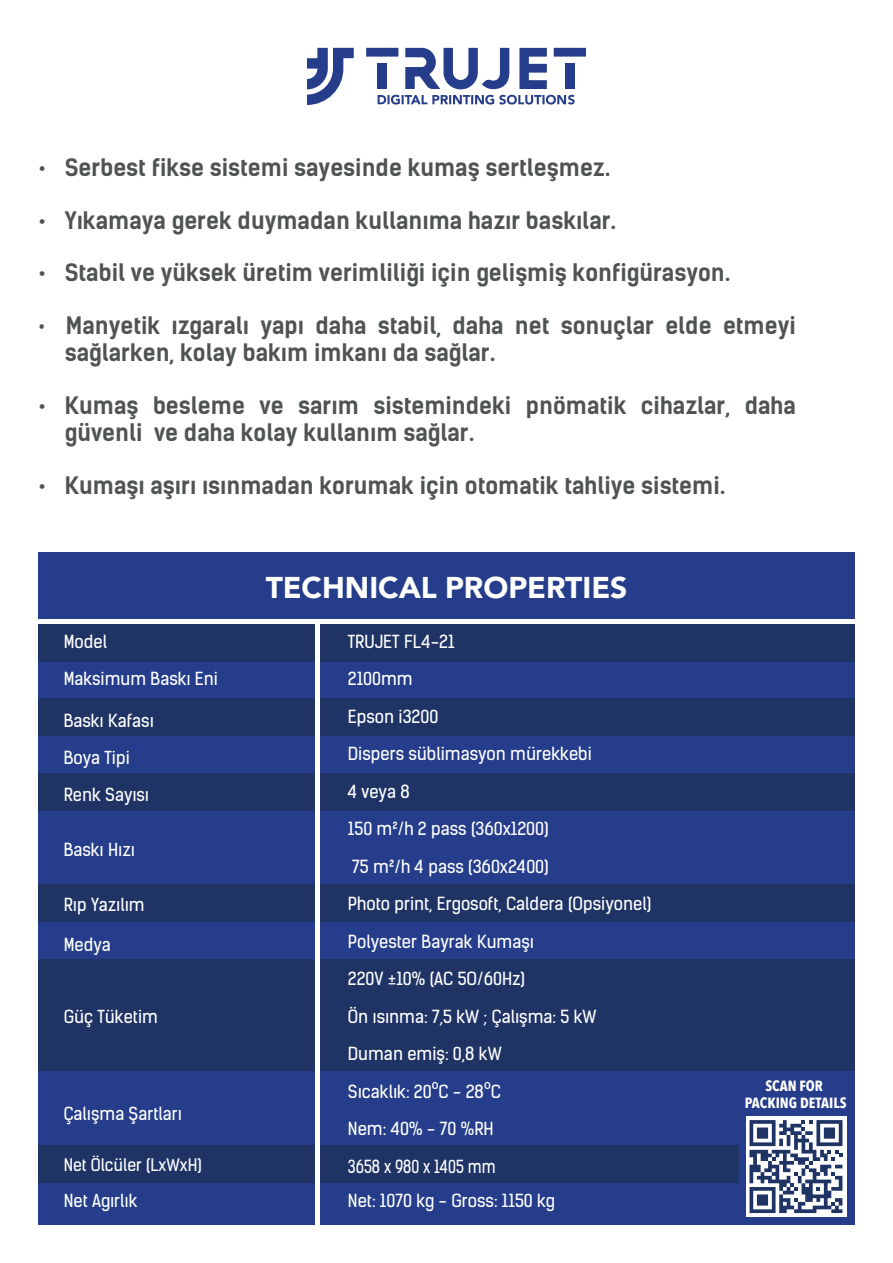
<style>
.page{position:relative;width:893px;height:1263px;background:#fff}
.page>*{position:absolute;margin:0;border:0;box-sizing:border-box;transform-origin:0 0}
.t1{font:900 30px "Avenir";color:#fff}
.t2{font:700 22.95px/27.6px "Kelson Sans";color:#4f5353}
.t3{font:17.25px/37.5px "Kelson Sans";color:#fff}
.t4{font:17.1px/37.5px "Kelson Sans";color:#fff}
.t5{font:16.5px "Kelson Sans";color:#fff}
.t6{font:700 14.7px/17.7px "Avenir Next Condensed";color:#fff;text-align:center}
.t7{font:600 10.05px "Montserrat";color:#fff}
.s1{font-size:22.5px}
</style>
<div class="page">
<svg style="left:519px;top:48px;width:28px;height:41px"></svg>
<svg style="left:554px;top:48px;width:32px;height:9px"></svg>
<svg style="left:366px;top:48px;width:32px;height:9px"></svg>
<svg style="left:405px;top:48px;width:104px;height:41px"></svg>
<div style="left:565px;top:64px;width:10px;height:25px;background:#253d8a"></div>
<div style="left:378px;top:64px;width:9px;height:25px;background:#253d8a"></div>
<svg style="left:307px;top:48px;width:47px;height:57px"></svg>
<svg style="left:378px;top:95px;width:197px;height:10px"></svg>
<div style="left:38px;top:552px;width:817px;height:673px;background:#253d8a"></div>
<div style="left:38px;top:624px;width:817px;height:37px;background:#1f3465"></div>
<div style="left:38px;top:698px;width:817px;height:38px;background:#1f3465"></div>
<div style="left:38px;top:773px;width:817px;height:37px;background:#1f3465"></div>
<div style="left:38px;top:885px;width:817px;height:37px;background:#1f3465"></div>
<div style="left:38px;top:959px;width:817px;height:112px;background:#1f3465"></div>
<div style="left:38px;top:1145px;width:700px;height:38px;background:#1f3465"></div>
<hr style="left:315px;top:621px;width:4px;height:604px;background:#fff">
<hr style="left:38px;top:620px;width:817px;height:4px;background:#fff">
<div style="left:746px;top:1116px;width:100px;height:101px;background:#fff"></div>
<svg style="left:749px;top:1120px;width:93px;height:93px"></svg>
<p class="t2" style="left:38px;top:154px;width:574px"><span class="s1">•</span> Serbest fikse sistemi sayesinde kumaş sertleşmez.</p>
<p class="t2" style="left:38px;top:206px;width:580px"><span class="s1">•</span> Yıkamaya gerek duymadan kullanıma hazır baskılar.</p>
<p class="t2" style="left:38px;top:259px;width:694px"><span class="s1">•</span> Stabil ve yüksek üretim verimliliği için gelişmiş konfigürasyon.</p>
<p class="t2" style="left:65px;top:311px;width:733px;text-indent:-27px"><span class="s1">•</span> Manyetik ızgaralı yapı daha stabil, daha net sonuçlar elde etmeyi sağlarken, kolay bakım imkanı da sağlar.</p>
<p class="t2" style="left:65px;top:391px;width:733px;text-indent:-27px"><span class="s1">•</span> Kumaş besleme ve sarım sistemindeki pnömatik cihazlar, daha güvenli ve daha kolay kullanım sağlar.</p>
<p class="t2" style="left:38px;top:471px;width:689px"><span class="s1">•</span> Kumaşı aşırı ısınmadan korumak için otomatik tahliye sistemi.</p>
<p class="t4" style="left:64px;top:623px;width:156px">Model<br>Maksimum Baskı Eni</p>
<p class="t3" style="left:64px;top:702px;width:92px;line-height:37px">Baskı Kafası<br>Boya Tipi<br>Renk Sayısı</p>
<p class="t3" style="left:64px;top:831px;width:73px">Baskı Hızı</p>
<p class="t3" style="left:64px;top:885px;width:83px">Rıp Yazılım</p>
<p class="t3" style="left:64px;top:926px;width:49px">Medya</p>
<p class="t3" style="left:64px;top:998px;width:96px">Güç Tüketim</p>
<p class="t3" style="left:64px;top:1095px;width:120px">Çalışma Şartları</p>
<p class="t5" style="left:64px;top:1155px;width:140px">Net Ölcüler (LxWxH)</p>
<p class="t3" style="left:64px;top:1182px;width:75px">Net Agırlık</p>
<h1 class="t1" style="left:266px;top:561px;width:363px">TECHNICAL PROPERTIES</h1>
<p class="t3" style="left:348px;top:623px;width:305px">TRUJET FL4-21<br>2100mm<br>Epson i3200<br>Dispers süblimasyon mürekkebi<br>4 veya 8<br>150 m²/h 2 pass (360x1200)<br>75 m²/h 4 pass (360x2400)<br>Photo print, Ergosoft, Caldera (Opsiyonel)<br>Polyester Bayrak Kumaşı<br>220V ±10% (AC 5O/60Hz)<br>Ön ısınma: 7,5 kW ; Çalışma: 5 kW<br>Duman emiş: 0,8 kW<br>Sıcaklık: 20 C - 28 C</p>
<p class="t7" style="left:432px;top:1078px;width:8px">0</p>
<p class="t7" style="left:484px;top:1078px;width:8px">0</p>
<p class="t3" style="left:348px;top:1110px;width:149px">Nem: 40% - 70 %RH<br>3658 x 980 x 1405 mm</p>
<p class="t3" style="left:348px;top:1182px;width:209px">Net: 1070 kg - Gross: 1150 kg</p>
<p class="t6" style="left:745px;top:1077px;width:103px">SCAN FOR<br>PACKING DETAILS</p>
</div>
